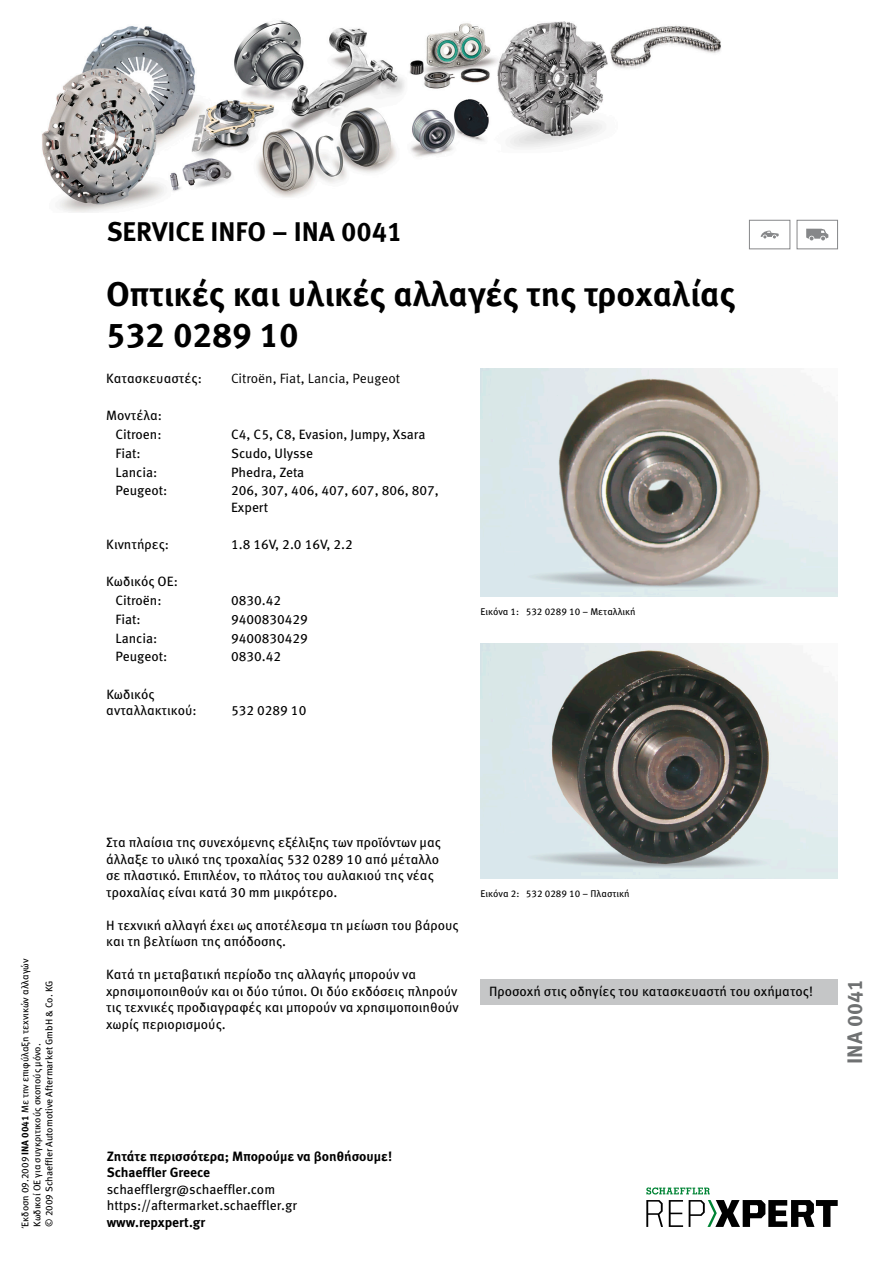
<style>
.page{position:relative;width:893px;height:1263px;background:#fff}
.page>*{position:absolute;margin:0;border:0;box-sizing:border-box;transform-origin:0 0}
.t1{font:700 34.5px/41.4px "Meta Pro";color:#000}
.t2{font:700 27px "Meta Pro";color:#000}
.t3{font:700 21px "Meta Pro";color:#6f7172}
.t4{font:13.5px/16.5px "Meta Pro";color:#000}
.t5{font:700 13.5px/16.5px "Meta Pro";color:#000}
.t6{font:13.5px "Meta Pro Norm";color:#000}
.t7{font:9.75px/12px "Meta Pro";color:#000}
.s1{font-weight:700}
</style>
<div class="page">
<img style="left:481px;top:369px;width:356px;height:227px">
<img style="left:480px;top:643px;width:358px;height:235px">
<div style="left:480px;top:980px;width:358px;height:25px;background:#c5c6c7"></div>
<div style="left:749px;top:220px;width:41px;height:29px;border:1px solid #868789"></div>
<svg style="left:761px;top:231px;width:18px;height:7px"></svg>
<div style="left:797px;top:220px;width:41px;height:29px;border:1px solid #868789"></div>
<svg style="left:806px;top:229px;width:22px;height:11px"></svg>
<img style="left:42px;top:20px;width:679px;height:193px">
<svg style="left:646px;top:1200px;width:17px;height:27px"></svg>
<svg style="left:669px;top:1200px;width:14px;height:27px"></svg>
<svg style="left:689px;top:1200px;width:149px;height:27px"></svg>
<svg style="left:646px;top:1187px;width:64px;height:7px"></svg>
<p class="t7" style="left:19px;top:1227px;width:270px;rotate:-90deg">Έκδοση 09.2009 <span class="s1">INA 0041</span> Με την επιφύλαξη τεχνικών αλλαγών<br>Κωδικοί ΟΕ για συγκριτικούς σκοπούς μόνο.<br>© 2009 Schaeffler Automotive Aftermarket GmbH &amp; Co. KG</p>
<h2 class="t2" style="left:107px;top:210px;width:297px">SERVICE INFO – INA 0041</h2>
<h1 class="t1" style="left:106px;top:271px;width:631px">Οπτικές και υλικές αλλαγές της τροχαλίας<br>532 0289 10</h1>
<p class="t4" style="left:106px;top:369px;width:97px">Κατασκευαστές:</p>
<p class="t6" style="left:231px;top:368px;width:171px">Citroën, Fiat, Lancia, Peugeot</p>
<p class="t4" style="left:106px;top:405px;width:57px;line-height:18.8px;text-align:right">Μοντέλα:<br>Citroen:</p>
<p class="t4" style="left:231px;top:425px;width:196px">C4, C5, C8, Evasion, Jumpy, Xsara</p>
<p class="t4" style="left:115px;top:444px;width:27px">Fiat:</p>
<p class="t4" style="left:231px;top:444px;width:84px">Scudo, Ulysse</p>
<p class="t4" style="left:115px;top:463px;width:43px">Lancia:</p>
<p class="t4" style="left:231px;top:463px;width:75px">Phedra, Zeta</p>
<p class="t4" style="left:115px;top:481px;width:53px">Peugeot:</p>
<p class="t4" style="left:231px;top:481px;width:209px">206, 307, 406, 407, 607, 806, 807,<br>Expert</p>
<p class="t4" style="left:106px;top:535px;width:64px">Κινητήρες:</p>
<p class="t4" style="left:231px;top:535px;width:123px">1.8 16V, 2.0 16V, 2.2</p>
<p class="t4" style="left:106px;top:571px;width:73px;line-height:18.8px;text-align:center">Κωδικός ΟΕ:<br>Citroën:</p>
<p class="t4" style="left:231px;top:591px;width:52px">0830.42</p>
<p class="t4" style="left:115px;top:610px;width:27px">Fiat:</p>
<p class="t4" style="left:231px;top:610px;width:78px">9400830429</p>
<p class="t4" style="left:115px;top:629px;width:43px">Lancia:</p>
<p class="t4" style="left:231px;top:629px;width:78px">9400830429</p>
<p class="t4" style="left:115px;top:647px;width:53px">Peugeot:</p>
<p class="t4" style="left:231px;top:647px;width:52px">0830.42</p>
<p class="t4" style="left:106px;top:685px;width:92px">Κωδικός ανταλλακτικού:</p>
<p class="t4" style="left:231px;top:701px;width:77px">532 0289 10</p>
<p class="t7" style="left:480px;top:605px;width:157px">Εικόνα 1: 532 0289 10 – Μεταλλική</p>
<p class="t4" style="left:106px;top:833px;width:336px">Στα πλαίσια της συνεχόμενης εξέλιξης των προϊόντων μας άλλαξε το υλικό της τροχαλίας 532 0289 10 από μέταλλο σε πλαστικό. Επιπλέον, το πλάτος του αυλακιού της νέας τροχαλίας είναι κατά 30 mm μικρότερο.</p>
<p class="t4" style="left:106px;top:916px;width:354px">Η τεχνική αλλαγή έχει ως αποτέλεσμα τη μείωση του βάρους και τη βελτίωση της απόδοσης.</p>
<p class="t4" style="left:106px;top:965px;width:354px">Κατά τη μεταβατική περίοδο της αλλαγής μπορούν να χρησιμοποιηθούν και οι δύο τύποι. Οι δύο εκδόσεις πληρούν τις τεχνικές προδιαγραφές και μπορούν να χρησιμοποιηθούν χωρίς περιορισμούς.</p>
<p class="t7" style="left:481px;top:887px;width:150px">Εικόνα 2: 532 0289 10 – Πλαστική</p>
<p class="t4" style="left:489px;top:982px;width:326px">Προσοχή στις οδηγίες του κατασκευαστή του οχήματος!</p>
<p class="t5" style="left:107px;top:1147px;width:287px">Ζητάτε περισσότερα; Μπορούμε να βοηθήσουμε!<br>Schaeffler Greece</p>
<p class="t4" style="left:107px;top:1180px;width:192px">schaefflergr@schaeffler.com https://aftermarket.schaeffler.gr</p>
<p class="t5" style="left:107px;top:1213px;width:100px">www.repxpert.gr</p>
<h3 class="t3" style="left:838px;top:1064px;width:86px;rotate:-90deg">INA 0041</h3>
</div>
